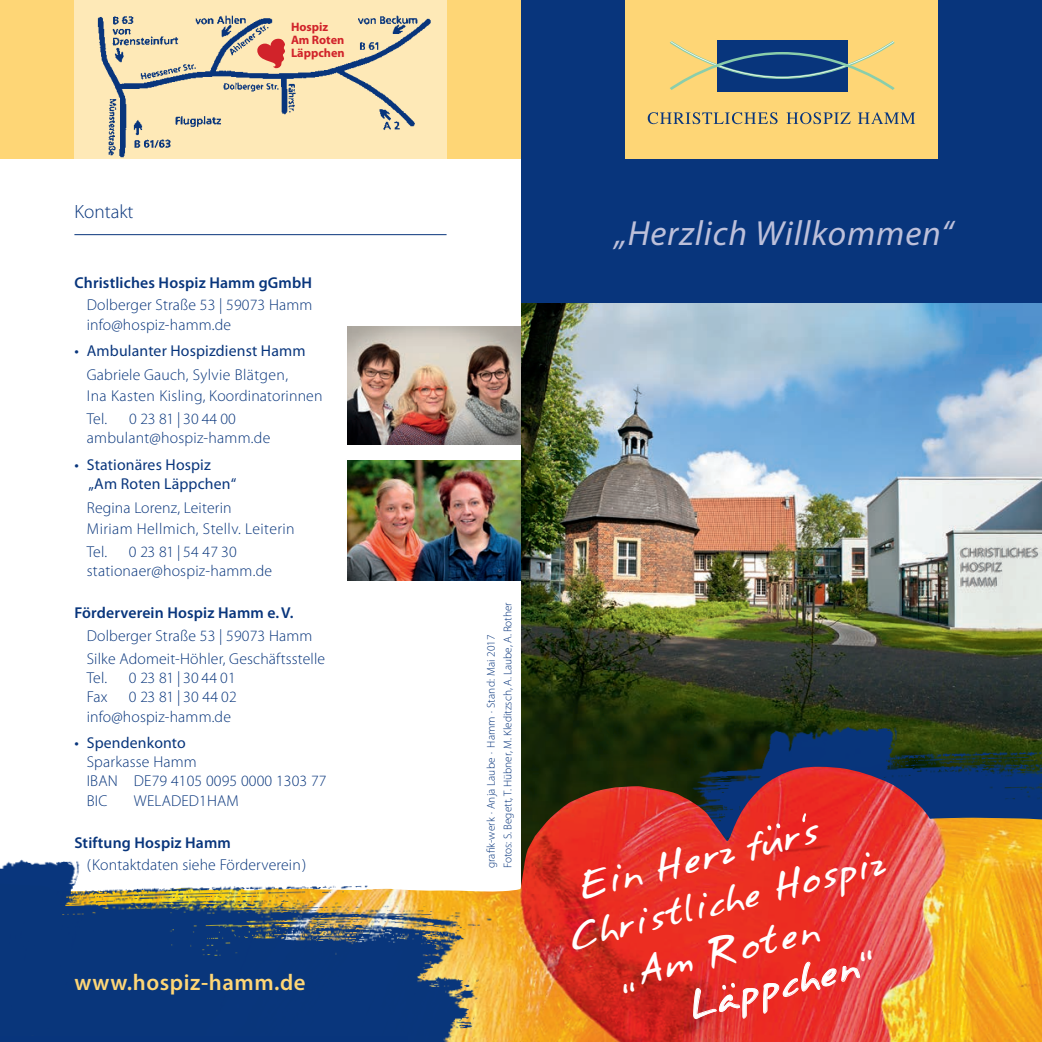
<style>
.page{position:relative;width:1042px;height:1042px;background:#fff}
.page>*{position:absolute;margin:0;border:0;box-sizing:border-box;transform-origin:0 0}
.t1{font:italic 35px "Myriad Pro";letter-spacing:.025em;color:#bdc0da}
.t2{font:33.25px/45.1px "Annifont";color:#fff}
.t3{font:31.68px "Annifont";color:#fff}
.t4{font:600 22.75px "Myriad Pro";letter-spacing:.025em;color:#fed676}
.t5{font:300 19.25px "Myriad Pro";color:#08357c}
.t6{font:300 15.75px/19.2px "Myriad Pro";letter-spacing:.01em;color:#08357c}
.t7{font:15.75px/19.2px "Myriad Pro";letter-spacing:.01em;color:#08357c}
.t8{font:600 15.75px "Myriad Pro";letter-spacing:.01em;color:#08357c}
.t9{font:700 12.25px/13.1px "Myriad Pro";color:#d1232a}
.t10{font:300 11.38px/16.6px "Myriad Pro";letter-spacing:-.005em;color:#08357c}
.s1{font-size:33.25px}
</style>
<div class="page">
<img style="left:521px;top:303px;width:521px;height:464px">
<img style="left:689px;top:718px;width:353px;height:30px">
<div style="left:521px;top:0;width:521px;height:303px;background:#08357c"></div>
<hr style="left:74px;top:234px;width:372px;height:1px;background:#08357c">
<div style="left:625px;top:0;width:312px;height:159px;background:#fed676"></div>
<div style="left:717px;top:40px;width:130px;height:51px;background:#08357c"></div>
<svg style="left:670px;top:41px;width:224px;height:49px"></svg>
<svg style="left:648px;top:112px;width:267px;height:12px"></svg>
<img style="left:686px;top:748px;width:356px;height:19px">
<img style="left:502px;top:767px;width:540px;height:275px">
<img style="left:0;top:859px;width:502px;height:183px">
<div style="left:446px;top:0;width:75px;height:159px;background:#fed676"></div>
<div style="left:0;top:0;width:74px;height:159px;background:#fed676"></div>
<div style="left:74px;top:0;width:372px;height:159px;background:#fee9b7"></div>
<img style="left:97px;top:15px;width:334px;height:143px">
<svg style="left:254px;top:37px;width:37px;height:35px"></svg>
<div style="left:0;top:1036px;width:408px;height:6px;background:#08357c"></div>
<svg style="left:693px;top:962px;width:167px;height:63px;background:#e83f3b"></svg>
<svg style="left:802px;top:813px;width:4px;height:9px"></svg>
<svg style="left:767px;top:823px;width:13px;height:7px"></svg>
<img style="left:347px;top:326px;width:174px;height:119px">
<img style="left:347px;top:460px;width:174px;height:120px">
<svg style="left:622px;top:982px;width:13px;height:11px"></svg>
<p class="t5" style="left:74px;top:200px;width:61px">Kontakt</p>
<p class="t9" style="left:291px;top:20px;width:55px">Hospiz<br>Am Roten<br>Läppchen</p>
<p class="t8" style="left:74px;top:273px;width:239px">Christliches Hospiz Hamm gGmbH</p>
<p class="t6" style="left:87px;top:296px;width:227px">Dolberger Straße 53 | 59073 Hamm info@hospiz-hamm.de</p>
<p class="t7" style="left:74px;top:341px;width:233px">• Ambulanter Hospizdienst Hamm</p>
<p class="t6" style="left:87px;top:365px;width:237px;line-height:21px">Gabriele Gauch, Sylvie Blätgen,<br>Ina Kasten Kisling, Koordinatorinnen</p>
<p class="t6" style="left:87px;top:409px;width:22px">Tel.</p>
<p class="t6" style="left:87px;top:409px;width:185px;text-align:center">0 23 81 | 30 44 00 ambulant@hospiz-hamm.de</p>
<p class="t7" style="left:89px;top:455px;width:149px;text-indent:-14px">• Stationäres Hospiz „Am Roten Läppchen“</p>
<p class="t6" style="left:87px;top:498px;width:209px;line-height:21px">Regina Lorenz, Leiterin<br>Miriam Hellmich, Stellv. Leiterin</p>
<p class="t6" style="left:87px;top:542px;width:22px">Tel.</p>
<p class="t6" style="left:87px;top:542px;width:187px;text-align:center">0 23 81 | 54 47 30 stationaer@hospiz-hamm.de</p>
<p class="t8" style="left:74px;top:604px;width:220px">Förderverein Hospiz Hamm e.V.</p>
<p class="t6" style="left:87px;top:625px;width:240px;line-height:22.8px">Dolberger Straße 53 | 59073 Hamm<br>Silke Adomeit-Höhler, Geschäftsstelle</p>
<p class="t6" style="left:87px;top:668px;width:22px">Tel.</p>
<p class="t6" style="left:129px;top:668px;width:108px">0 23 81 | 30 44 01</p>
<p class="t6" style="left:87px;top:688px;width:22px">Fax</p>
<p class="t6" style="left:87px;top:688px;width:151px;text-indent:42px">0 23 81 | 30 44 02 info@hospiz-hamm.de</p>
<p class="t7" style="left:74px;top:733px;width:113px">• Spendenkonto</p>
<p class="t6" style="left:87px;top:752px;width:241px">Sparkasse Hamm<br>IBAN DE79 4105 0095 0000 1303 77<br>BIC</p>
<p class="t6" style="left:134px;top:791px;width:106px">WELADED1HAM</p>
<p class="t8" style="left:74px;top:833px;width:158px">Stiftung Hospiz Hamm</p>
<p class="t6" style="left:87px;top:856px;width:221px">(Kontaktdaten siehe Förderverein)</p>
<h3 class="t4" style="left:74px;top:969px;width:233px">www.hospiz-hamm.de</h3>
<h1 class="t1" style="left:615px;top:214px;width:340px">„Herzlich Willkommen“</h1>
<p class="t10" style="left:483px;top:868px;width:267px;rotate:-90deg">grafik-werk · Anja Laube · Hamm · Stand: Mai 2017<br>Fotos: S. Begett, T. Hübner, M. Kleditzsch, A. Laube, A. Rother</p>
<h2 class="t2" style="left:573px;top:867px;width:250px;rotate:-14deg">Ein Herz furs</h2>
<h3 class="t3" style="left:562px;top:912px;width:327px;rotate:-14deg">Christliche <span class="s1">Hospiz</span></h3>
<h2 class="t2" style="left:673px;top:941px;width:193px;text-indent:-43px;rotate:-14deg">Am Roten<br>Lappchen“</h2>
</div>
